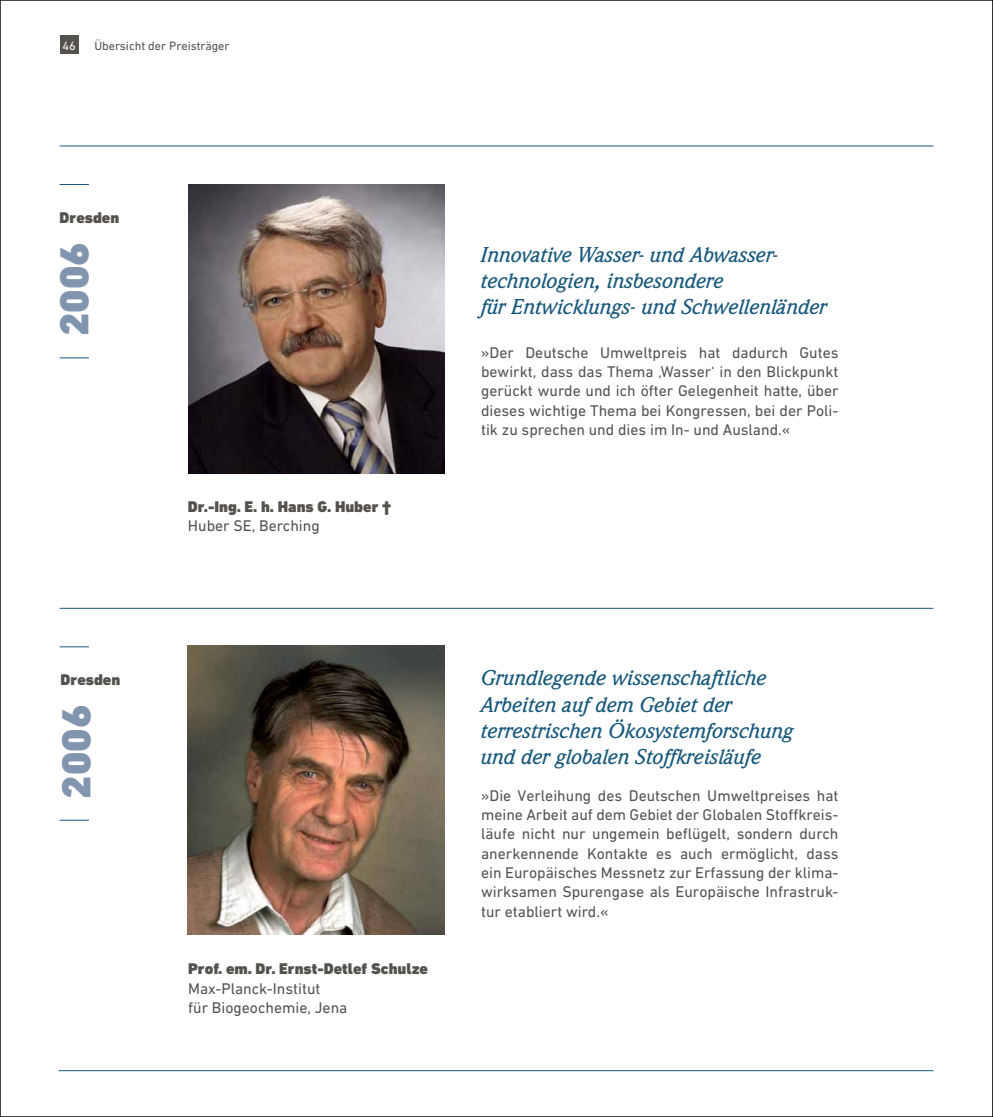
<style>
.page{position:relative;width:993px;height:1117px;background:#fff}
.page>*{position:absolute;margin:0;border:0;box-sizing:border-box;transform-origin:0 0}
.t1{font:900 41.12px "DIN Next W1 G";color:#8295ae}
.t2{font:italic 500 21px/26.2px "Weidemann";color:#16577b}
.t3{font:15.75px/19.2px "DIN Next W1 G";color:#55524e;text-align:justify}
.t4{font:900 15.75px "DIN Next W1 G";color:#55524e}
.t5{font:12.25px "DIN Next W1 G";color:#55524e}
.t6{font:12.25px "DIN Next W1 G";color:#fff}
</style>
<div class="page">
<div style="left:60px;top:35px;width:18px;height:19px;background:#55524e"></div>
<svg style="left:60px;top:357px;width:29px;height:1px"></svg>
<svg style="left:60px;top:184px;width:29px;height:1px"></svg>
<hr style="left:59px;top:1069px;width:874px;height:1px;background:#16577b">
<hr style="left:60px;top:145px;width:873px;height:1px;background:#16577b">
<svg style="left:60px;top:819px;width:29px;height:1px"></svg>
<svg style="left:60px;top:646px;width:29px;height:1px"></svg>
<hr style="left:60px;top:607px;width:873px;height:1px;background:#16577b">
<img style="left:188px;top:184px;width:256px;height:289px">
<img style="left:188px;top:645px;width:256px;height:289px">
<svg style="left:992px;top:0;width:1px;height:1116px"></svg>
<p class="t6" style="left:62px;top:38px;width:15px">46</p>
<p class="t5" style="left:94px;top:38px;width:137px">Übersicht der Preisträger</p>
<p class="t4" style="left:60px;top:208px;width:61px">Dresden</p>
<h1 class="t1" style="left:50px;top:336px;width:95px;rotate:-90deg">2006</h1>
<p class="t4" style="left:61px;top:670px;width:61px">Dresden</p>
<h1 class="t1" style="left:52px;top:798px;width:95px;rotate:-90deg">2006</h1>
<p class="t4" style="left:188px;top:497px;width:205px">Dr.-Ing. E. h. Hans G. Huber †</p>
<p class="t3" style="left:188px;top:516px;width:133px">Huber SE, Berching</p>
<h2 class="t2" style="left:481px;top:241px;width:347px">Innovative Wasser- und Abwasser&shy;technologien, insbesondere<br>für Entwicklungs- und Schwellenländer</h2>
<p class="t3" style="left:481px;top:342px;width:359px">»Der Deutsche Umweltpreis hat dadurch Gutes bewirkt, dass das Thema ‚Wasser‘ in den Blickpunkt gerückt wurde und ich öfter Gelegenheit hatte, über dieses wichtige Thema bei Kongressen, bei der Poli&shy;tik zu sprechen und dies im In- und Ausland.«</p>
<p class="t4" style="left:188px;top:959px;width:241px">Prof. em. Dr. Ernst-Detlef Schulze</p>
<p class="t3" style="left:188px;top:978px;width:161px">Max-Planck-Institut<br>für Biogeochemie, Jena</p>
<h2 class="t2" style="left:481px;top:664px;width:314px">Grundlegende wissenschaftliche Arbeiten auf dem Gebiet der terrestrischen Ökosystemforschung und der globalen Stoffkreisläufe</h2>
<p class="t3" style="left:481px;top:785px;width:359px">»Die Verleihung des Deutschen Umweltpreises hat meine Arbeit auf dem Gebiet der Globalen Stoffkreis&shy;läufe nicht nur ungemein beflügelt, sondern durch anerkennende Kontakte es auch ermöglicht, dass ein Europäisches Messnetz zur Erfassung der klima&shy;wirksamen Spurengase als Europäische Infrastruk&shy;tur etabliert wird.«</p>
</div>
